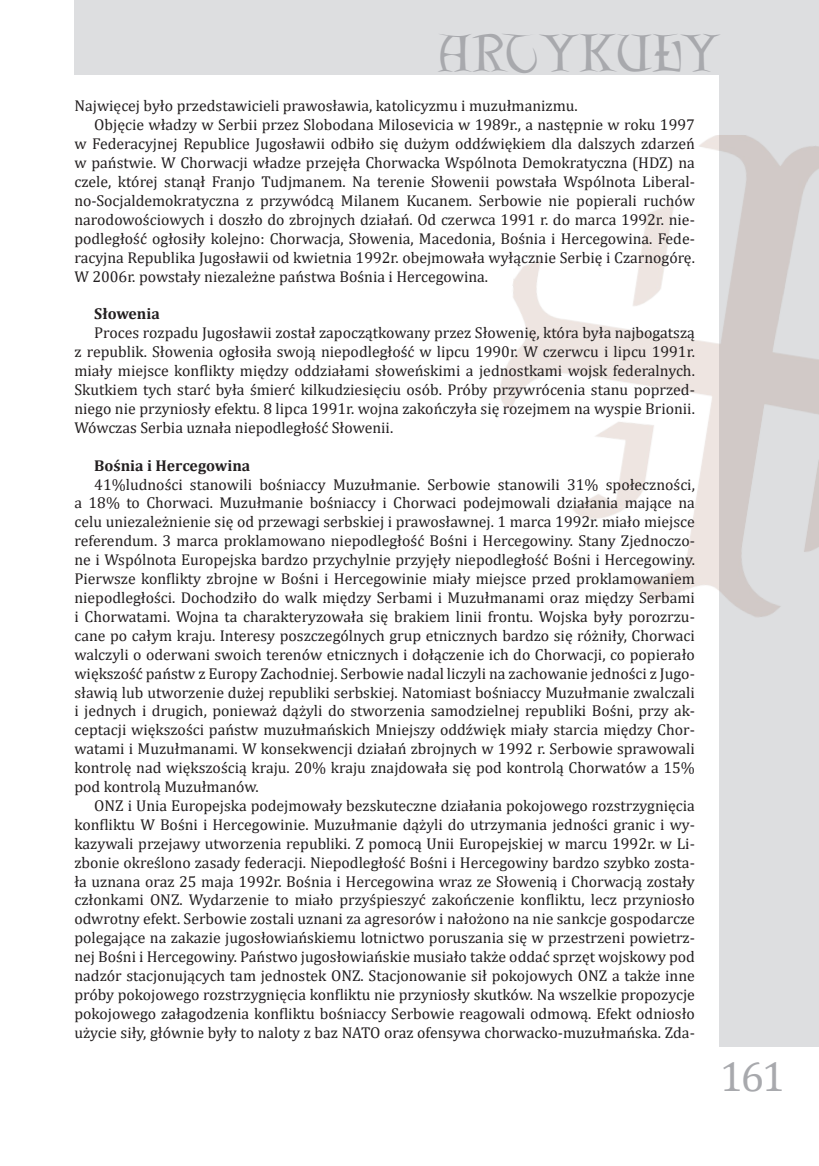
<style>
.page{position:relative;width:819px;height:1166px;background:#fff}
.page>*{position:absolute;margin:0;border:0;box-sizing:border-box;transform-origin:0 0}
.t1{font:46.55px "Lettergical";letter-spacing:.005em;color:#a8a9ad}
.t2{font:42px "Cambria";color:#a8a9ad}
.Tekst_PO{font:15.75px/18.9px "Cambria";color:#231f20;text-align:justify}
.Tekst_PO-2{font:700 15.75px "Cambria";color:#231f20}
</style>
<div class="page">
<div style="left:719px;top:0;width:100px;height:1047px;background:#dddee0"></div>
<div style="left:74px;top:0;width:745px;height:74px;background:#dddee0"></div>
<img style="left:500px;top:135px;width:319px;height:482px">
<h1 class="t1" style="left:438px;top:25px;width:283px">ARTYKUŁY</h1>
<p class="Tekst_PO" style="left:74px;top:97px;width:505px">Najwięcej było przedstawicieli prawosławia, katolicyzmu i muzułmanizmu.</p>
<p class="Tekst_PO" style="left:74px;top:115px;width:622px;text-indent:20px">Objęcie władzy w Serbii przez Slobodana Milosevicia w 1989r., a następnie w roku 1997 w Federacyjnej Republice Jugosławii odbiło się dużym oddźwiękiem dla dalszych zdarzeń w państwie. W Chorwacji władze przejęła Chorwacka Wspólnota Demokratyczna (HDZ) na czele, której stanął Franjo Tudjmanem. Na terenie Słowenii powstała Wspólnota Liberal&shy;no-Socjaldemokratyczna z przywódcą Milanem Kucanem. Serbowie nie popierali ruchów narodowościowych i doszło do zbrojnych działań. Od czerwca 1991 r. do marca 1992r. nie&shy;podległość ogłosiły kolejno: Chorwacja, Słowenia, Macedonia, Bośnia i Hercegowina. Fede&shy;racyjna Republika Jugosławii od kwietnia 1992r. obejmowała wyłącznie Serbię i Czarnogórę.<br>W 2006r. powstały niezależne państwa Bośnia i Hercegowina.</p>
<p class="Tekst_PO-2" style="left:94px;top:303px;width:67px">Słowenia</p>
<p class="Tekst_PO" style="left:74px;top:323px;width:622px;text-indent:20px">Proces rozpadu Jugosławii został zapoczątkowany przez Słowenię, która była najbogatszą z republik. Słowenia ogłosiła swoją niepodległość w lipcu 1990r. W czerwcu i lipcu 1991r. miały miejsce konflikty między oddziałami słoweńskimi a jednostkami wojsk federalnych.<br>Skutkiem tych starć była śmierć kilkudziesięciu osób. Próby przywrócenia stanu poprzed&shy;niego nie przyniosły efektu. 8 lipca 1991r. wojna zakończyła się rozejmem na wyspie Brionii.<br>Wówczas Serbia uznała niepodległość Słowenii.</p>
<p class="Tekst_PO-2" style="left:94px;top:454px;width:157px">Bośnia i Hercegowina</p>
<p class="Tekst_PO" style="left:74px;top:475px;width:622px;text-indent:20px">41%ludności stanowili bośniaccy Muzułmanie. Serbowie stanowili 31% społeczności, a 18% to Chorwaci. Muzułmanie bośniaccy i Chorwaci podejmowali działania mające na celu uniezależnienie się od przewagi serbskiej i prawosławnej. 1 marca 1992r. miało miejsce referendum. 3 marca proklamowano niepodległość Bośni i Hercegowiny. Stany Zjednoczo&shy;ne i Wspólnota Europejska bardzo przychylnie przyjęły niepodległość Bośni i Hercegowiny.<br>Pierwsze konflikty zbrojne w Bośni i Hercegowinie miały miejsce przed proklamowaniem niepodległości. Dochodziło do walk między Serbami i Muzułmanami oraz między Serbami i Chorwatami. Wojna ta charakteryzowała się brakiem linii frontu. Wojska były porozrzu&shy;cane po całym kraju. Interesy poszczególnych grup etnicznych bardzo się różniły, Chorwaci walczyli o oderwani swoich terenów etnicznych i dołączenie ich do Chorwacji, co popierało większość państw z Europy Zachodniej. Serbowie nadal liczyli na zachowanie jedności z Jugo&shy;sławią lub utworzenie dużej republiki serbskiej. Natomiast bośniaccy Muzułmanie zwalczali i jednych i drugich, ponieważ dążyli do stworzenia samodzielnej republiki Bośni, przy ak&shy;ceptacji większości państw muzułmańskich Mniejszy oddźwięk miały starcia między Chor&shy;watami i Muzułmanami. W konsekwencji działań zbrojnych w 1992 r. Serbowie sprawowali kontrolę nad większością kraju. 20% kraju znajdowała się pod kontrolą Chorwatów a 15% pod kontrolą Muzułmanów.</p>
<p class="Tekst_PO" style="left:74px;top:796px;width:622px;text-indent:20px">ONZ i Unia Europejska podejmowały bezskuteczne działania pokojowego rozstrzygnięcia konfliktu W Bośni i Hercegowinie. Muzułmanie dążyli do utrzymania jedności granic i wy&shy;kazywali przejawy utworzenia republiki. Z pomocą Unii Europejskiej w marcu 1992r. w Li&shy;zbonie określono zasady federacji. Niepodległość Bośni i Hercegowiny bardzo szybko zosta&shy;ła uznana oraz 25 maja 1992r. Bośnia i Hercegowina wraz ze Słowenią i Chorwacją zostały członkami ONZ. Wydarzenie to miało przyśpieszyć zakończenie konfliktu, lecz przyniosło odwrotny efekt. Serbowie zostali uznani za agresorów i nałożono na nie sankcje gospodarcze polegające na zakazie jugosłowiańskiemu lotnictwo poruszania się w przestrzeni powietrz&shy;nej Bośni i Hercegowiny. Państwo jugosłowiańskie musiało także oddać sprzęt wojskowy pod nadzór stacjonujących tam jednostek ONZ. Stacjonowanie sił pokojowych ONZ a także inne próby pokojowego rozstrzygnięcia konfliktu nie przyniosły skutków. Na wszelkie propozycje pokojowego załagodzenia konfliktu bośniaccy Serbowie reagowali odmową. Efekt odniosło użycie siły, głównie były to naloty z baz NATO oraz ofensywa chorwacko-muzułmańska. Zda-</p>
<h2 class="t2" style="left:719px;top:1051px;width:67px">161</h2>
</div>
